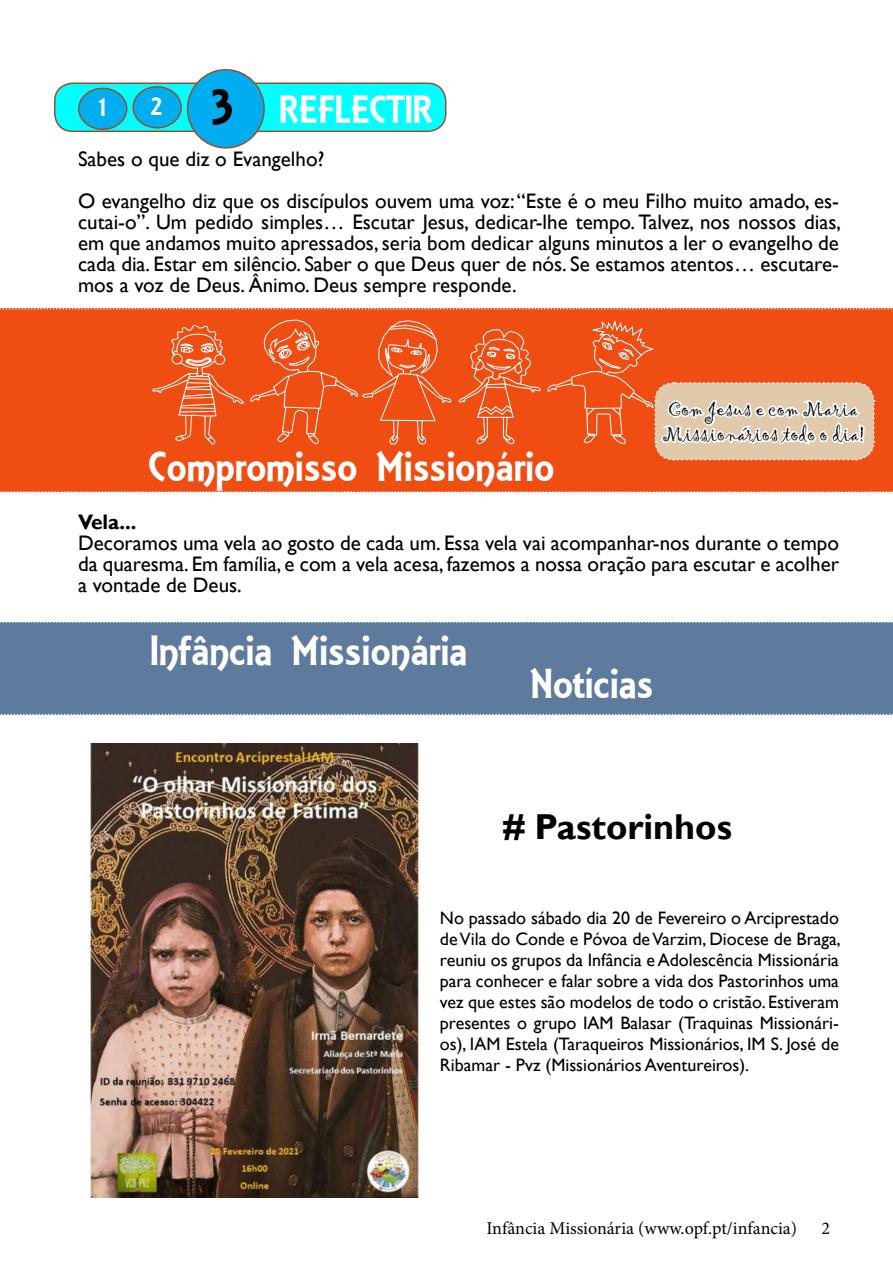
<style>
.page{position:relative;width:893px;height:1263px;background:#fff}
.page>*{position:absolute;margin:0;border:0;box-sizing:border-box;transform-origin:0 0}
.t1{font:54px "ARESSENCE";color:#000}
.t2{font:45px "ARESSENCE";color:#fff}
.t3{font:42px "ARESSENCE";color:#fff}
.t4{font:700 36px "Gill Sans";color:#000}
.t5{font:27px "ARESSENCE";color:#fff}
.t6{font:21px/21px "Gill Sans";color:#000;text-align:justify}
.t7{font:21px/25.2px "Gigi";color:#000}
.t8{font:700 21px "Gill Sans";color:#000}
.t9{font:18px/21px "Gill Sans";color:#000;text-align:justify}
.t10{font:18px "Minion Pro";color:#000}
</style>
<div class="page">
<div style="left:55px;top:83px;width:391px;height:48px;background:#0ff;border-radius:18px"></div>
<div style="left:54px;top:83px;width:392px;height:49px;border:2px solid #984f2e;border-radius:18px"></div>
<div style="left:188px;top:70px;width:76px;height:78px;background:#00aeef;border-radius:50%"></div>
<div style="left:187px;top:69px;width:78px;height:80px;border:2px solid #984f2e;border-radius:50%"></div>
<div style="left:79px;top:88px;width:48px;height:41px;background:#00aeef;border-radius:50%"></div>
<div style="left:78px;top:88px;width:50px;height:42px;border:2px solid #984f2e;border-radius:50%"></div>
<div style="left:133px;top:87px;width:48px;height:41px;background:#00aeef;border-radius:50%"></div>
<div style="left:132px;top:86px;width:50px;height:42px;border:2px solid #984f2e;border-radius:50%"></div>
<div style="left:0;top:309px;width:893px;height:183px;background:#ef4d12"></div>
<svg style="left:1px;top:491px;width:892px;height:1px"></svg>
<svg style="left:0;top:308px;width:893px;height:2px"></svg>
<svg style="left:151px;top:319px;width:503px;height:126px"></svg>
<svg style="left:654px;top:382px;width:221px;height:79px;background:#e8d1b8"></svg>
<div style="left:0;top:622px;width:893px;height:92px;background:#5e7b9d"></div>
<svg style="left:0;top:714px;width:893px;height:1px"></svg>
<svg style="left:0;top:622px;width:892px;height:1px"></svg>
<img style="left:89px;top:743px;width:332px;height:454px">
<p class="t5" style="left:98px;top:92px;width:9px">1</p>
<p class="t5" style="left:150px;top:91px;width:13px">2</p>
<p class="t1" style="left:211px;top:77px;width:24px">3</p>
<p class="t3" style="left:279px;top:86px;width:155px">REFLECTIR</p>
<p class="t6" style="left:78px;top:148px;width:248px">Sabes o que diz o Evangelho?</p>
<p class="t6" style="left:78px;top:190px;width:765px">O evangelho diz que os discípulos ouvem uma voz: “Este é o meu Filho muito amado, es&shy;cutai-o”. Um pedido simples… Escutar Jesus, dedicar-lhe tempo. Talvez, nos nossos dias, em que andamos muito apressados, seria bom dedicar alguns minutos a ler o evangelho de cada dia. Estar em silêncio. Saber o que Deus quer de nós. Se estamos atentos… escutare&shy;mos a voz de Deus. Ânimo. Deus sempre responde.</p>
<p class="t2" style="left:149px;top:441px;width:407px">Compromisso Missionário</p>
<p class="t7" style="left:663px;top:397px;width:204px">Com Jesus e com Maria<br>Missionários todo o dia!</p>
<p class="t8" style="left:78px;top:509px;width:60px">Vela...</p>
<p class="t6" style="left:78px;top:533px;width:762px">Decoramos uma vela ao gosto de cada um. Essa vela vai acompanhar-nos durante o tempo da quaresma. Em família, e com a vela acesa, fazemos a nossa oração para escutar e acolher a vontade de Deus.</p>
<p class="t2" style="left:150px;top:625px;width:319px">Infância Missionária</p>
<p class="t2" style="left:531px;top:658px;width:124px">Notícias</p>
<p class="t4" style="left:503px;top:805px;width:230px"># Pastorinhos</p>
<p class="t9" style="left:440px;top:908px;width:402px">No passado sábado dia 20 de Fevereiro o Arciprestado de Vila do Conde e Póvoa de Varzim, Diocese de Braga, reuniu os grupos da Infância e Adolescência Missionária para conhecer e falar sobre a vida dos Pastorinhos uma vez que estes são modelos de todo o cristão. Estiveram presentes o grupo IAM Balasar (Traquinas Missionári&shy;os), IAM Estela (Taraqueiros Missionários, IM S. José de Ribamar - Pvz (Missionários Aventureiros).</p>
<p class="t10" style="left:486px;top:1216px;width:312px">Infância Missionária (www.opf.pt/infancia)</p>
<p class="t10" style="left:822px;top:1216px;width:10px">2</p>
</div>
